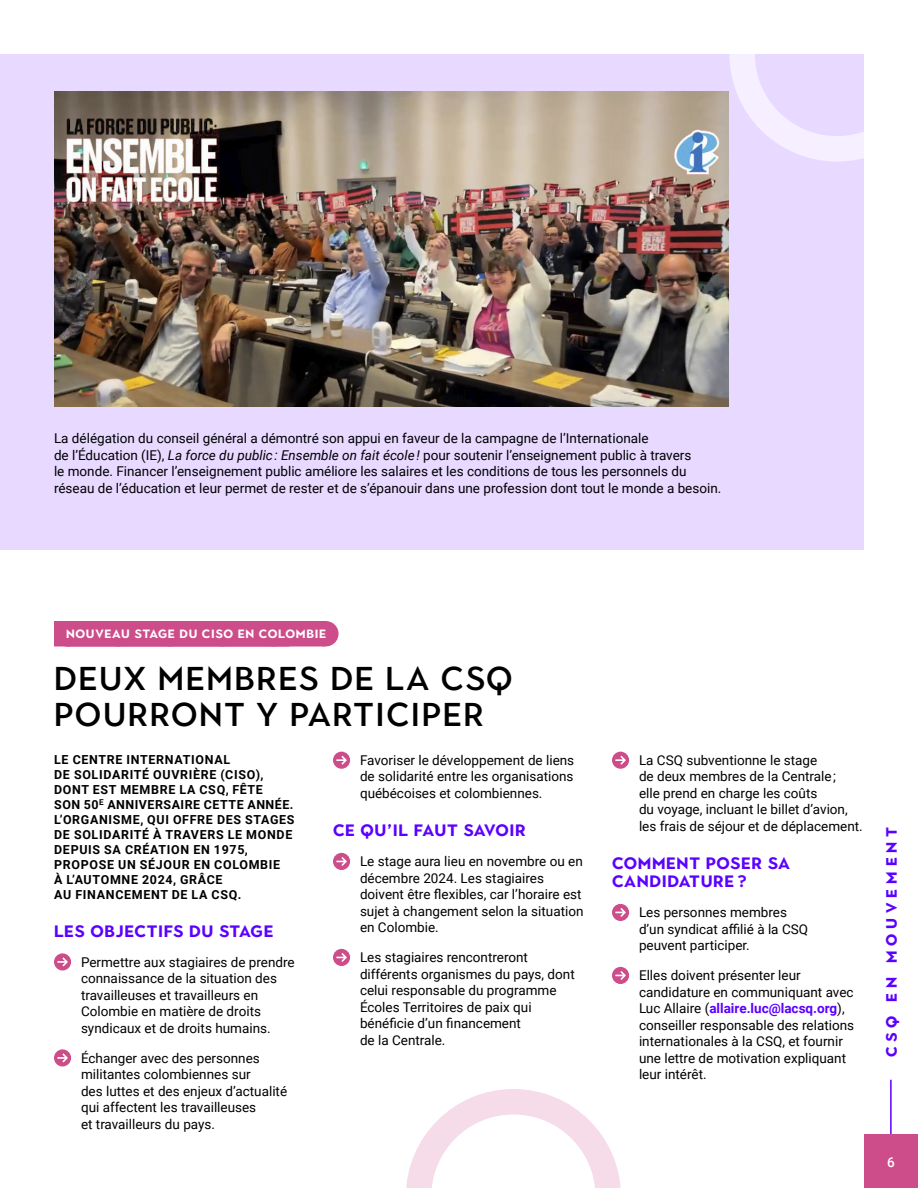
<style>
.page{position:relative;width:918px;height:1188px;background:#fff}
.page>*{position:absolute;margin:0;border:0;box-sizing:border-box;transform-origin:0 0}
.t1{font:500 33px/36px "Town 10 Display";letter-spacing:.05em;color:#000}
.t2{font:700 16.5px/18px "Town 10 Display";letter-spacing:.04em;color:#5b01ff}
.t3{font:700 15px "Town 80 Text";letter-spacing:.33em;color:#5b01ff}
.t4{font:13.5px/16.5px "Roboto";color:#000}
.t5{font:500 13.5px "Roboto";color:#fff}
.t6{font:700 12.45px/15px "Roboto";letter-spacing:.055em;color:#000}
.t7{font:700 12px "Town 10 Display";letter-spacing:.06em;color:#fff}
.s1{font-style:italic}
.s2{font-weight:700;color:#5b01ff}
</style>
<div class="page">
<div style="left:864px;top:1134px;width:54px;height:54px;background:#cd4d8a"></div>
<svg style="left:406px;top:1089px;width:215px;height:99px"></svg>
<hr style="left:890px;top:1080px;width:2px;height:54px;background:#5b01ff">
<div style="left:0;top:54px;width:864px;height:496px;background:#e7d9ff"></div>
<svg style="left:729px;top:54px;width:135px;height:108px"></svg>
<img style="left:54px;top:92px;width:675px;height:314px">
<div style="left:54px;top:621px;width:236px;height:25px;background:#cd4d8a"></div>
<div style="left:67px;top:621px;width:258px;height:25px;background:#cd4d8a"></div>
<svg style="left:325px;top:621px;width:1px;height:25px"></svg>
<svg style="left:54px;top:953px;width:17px;height:17px"></svg>
<svg style="left:54px;top:1049px;width:17px;height:17px"></svg>
<svg style="left:333px;top:752px;width:17px;height:17px"></svg>
<svg style="left:333px;top:853px;width:17px;height:17px"></svg>
<svg style="left:333px;top:949px;width:17px;height:17px"></svg>
<svg style="left:612px;top:752px;width:17px;height:17px"></svg>
<svg style="left:612px;top:904px;width:17px;height:17px"></svg>
<svg style="left:612px;top:967px;width:17px;height:17px"></svg>
<p class="t4" style="left:54px;top:430px;width:669px">La délégation du conseil général a démontré son appui en faveur de la campagne de l’Internationale<br>de l’Éducation (IE), <span class="s1">La force du public : Ensemble on fait école !</span> pour soutenir l’enseignement public à travers<br>le monde. Financer l’enseignement public améliore les salaires et les conditions de tous les personnels du réseau de l’éducation et leur permet de rester et de s’épanouir dans une profession dont tout le monde a besoin.</p>
<p class="t7" style="left:66px;top:627px;width:262px">NOUVEAU STAGE DU CISO EN COLOMBIE</p>
<h1 class="t1" style="left:54px;top:661px;width:460px">DEUX MEMBRES DE LA CSQ<br>POURRONT Y PARTICIPER</h1>
<p class="t6" style="left:54px;top:751px;width:242px">LE CENTRE INTERNATIONAL<br>DE SOLIDARITÉ OUVRIÈRE (CISO),<br>DONT EST MEMBRE LA CSQ, FÊTE<br>SON 50<sup>E</sup> ANNIVERSAIRE CETTE ANNÉE.<br>L’ORGANISME, QUI OFFRE DES STAGES<br>DE SOLIDARITÉ À TRAVERS LE MONDE<br>DEPUIS SA CRÉATION EN 1975,<br>PROPOSE UN SÉJOUR EN COLOMBIE<br>À L’AUTOMNE 2024, GRÂCE<br>AU FINANCEMENT DE LA CSQ.</p>
<p class="t2" style="left:54px;top:922px;width:221px">LES OBJECTIFS DU STAGE</p>
<p class="t4" style="left:81px;top:953px;width:215px">Permettre aux stagiaires de prendre connaissance de la situation des travailleuses et travailleurs en Colombie en matière de droits syndicaux et de droits humains.</p>
<p class="t4" style="left:81px;top:1049px;width:208px">Échanger avec des personnes militantes colombiennes sur<br>des luttes et des enjeux d’actualité qui affectent les travailleuses<br>et travailleurs du pays.</p>
<p class="t4" style="left:360px;top:751px;width:216px;text-align:justify">Favoriser le développement de liens de solidarité entre les organisations québécoises et colombiennes.</p>
<p class="t2" style="left:333px;top:822px;width:194px">CE QU’IL FAUT SAVOIR</p>
<p class="t4" style="left:360px;top:853px;width:225px">Le stage aura lieu en novembre ou en décembre 2024. Les stagiaires doivent être flexibles, car l’horaire est sujet à changement selon la situation en Colombie.</p>
<p class="t4" style="left:360px;top:949px;width:216px">Les stagiaires rencontreront différents organismes du pays, dont celui responsable du programme<br>Écoles Territoires de paix qui bénéficie d’un financement<br>de la Centrale.</p>
<p class="t4" style="left:639px;top:751px;width:225px">La CSQ subventionne le stage<br>de deux membres de la Centrale ;<br>elle prend en charge les coûts<br>du voyage, incluant le billet d’avion, les frais de séjour et de déplacement.</p>
<p class="t2" style="left:612px;top:855px;width:179px">COMMENT POSER SA<br>CANDIDATURE ?</p>
<p class="t4" style="left:639px;top:904px;width:171px">Les personnes membres d’un syndicat affilié à la CSQ peuvent participer.</p>
<p class="t4" style="left:639px;top:967px;width:217px">Elles doivent présenter leur candidature en communiquant avec<br>Luc Allaire (<span class="s2">allaire.luc@lacsq.org</span>), conseiller responsable des relations internationales à la CSQ, et fournir une lettre de motivation expliquant leur intérêt.</p>
<p class="t3" style="left:882px;top:1057px;width:232px;rotate:-90deg">CSQ EN MOUVEMENT</p>
<p class="t5" style="left:887px;top:1152px;width:9px">6</p>
</div>
